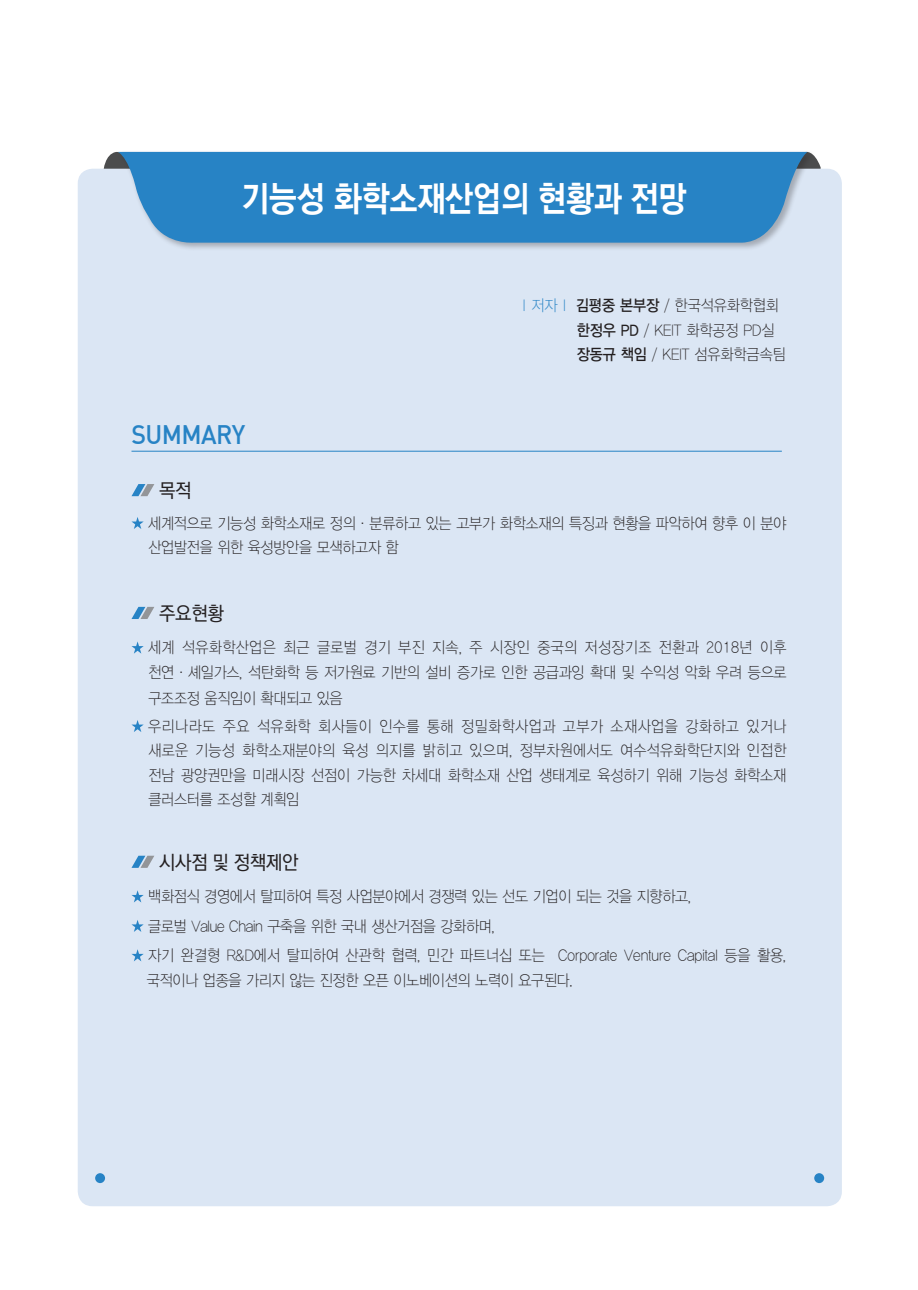
<style>
.page{position:relative;width:918px;height:1290px;background:#fff}
.page>*{position:absolute;margin:0;border:0;box-sizing:border-box;transform-origin:0 0}
.t1{font:35px "YGO550";letter-spacing:-.015em;color:#fff;scale:.9 1}
.t2{font:26.25px "Dinmed";letter-spacing:-.025em;color:#2783c5;scale:.95 1}
.t3{font:19.25px "YGO530";letter-spacing:-.02em;color:#231f20;scale:.95 1}
.t4{font:15.75px/24.5px "YDIYGO310";letter-spacing:-.005em;color:#231f20;scale:.9 1}
.t5{font:15.75px/24.5px "YDIYGO310";letter-spacing:.03em;color:#231f20;scale:.9 1}
.t6{font:15.75px/27.7px "YDIYGO310";letter-spacing:.035em;color:#231f20;scale:.9 1}
.s1{color:#2783c5}
.s2{font-family:"YDIYGO330"}
</style>
<div class="page">
<svg style="left:103px;top:152px;width:13px;height:17px"></svg>
<svg style="left:814px;top:155px;width:6px;height:14px"></svg>
<div style="left:78px;top:169px;width:764px;height:1037px;background:#dbe6f4;border-radius:15px"></div>
<div style="left:95px;top:1173px;width:10px;height:10px;background:#2783c5;border-radius:50%"></div>
<div style="left:814px;top:1173px;width:10px;height:10px;background:#2783c5;border-radius:50%"></div>
<div style="left:116px;top:150px;width:698px;height:101px;background:#231f20;opacity:.3"></div>
<svg style="left:118px;top:152px;width:689px;height:93px;background:#3589c7"></svg>
<hr style="left:131px;top:451px;width:651px;height:1px;background:#2783c5">
<svg style="left:131px;top:484px;width:23px;height:12px"></svg>
<svg style="left:131px;top:517px;width:13px;height:12px"></svg>
<svg style="left:131px;top:607px;width:23px;height:12px"></svg>
<svg style="left:131px;top:641px;width:13px;height:13px"></svg>
<svg style="left:131px;top:720px;width:13px;height:12px"></svg>
<svg style="left:131px;top:856px;width:23px;height:12px"></svg>
<svg style="left:131px;top:890px;width:13px;height:12px"></svg>
<svg style="left:131px;top:920px;width:13px;height:12px"></svg>
<svg style="left:132px;top:949px;width:12px;height:12px"></svg>
<h1 class="t1" style="left:241px;top:180px;width:497px">기능성 화학소재산업의 현황과 전망</h1>
<p class="t4" style="left:577px;top:294px;width:234px;text-indent:-60px"><span class="s1">ｌ저자ｌ</span> <span class="s2">김평중 본부장</span> / 한국석유화학협회 <span class="s2">한정우 PD</span> / KEIT 화학공정 PD실 <span class="s2">장동규 책임</span> / KEIT 섬유화학금속팀</p>
<h2 class="t2" style="left:131px;top:418px;width:121px">SUMMARY</h2>
<p class="t3" style="left:159px;top:481px;width:36px">목적</p>
<p class="t4" style="left:148px;top:511px;width:711px">세계적으로 기능성 화학소재로 정의·분류하고 있는 고부가 화학소재의 특징과 현황을 파악하여 향후 이 분야 산업발전을 위한 육성방안을 모색하고자 함</p>
<p class="t3" style="left:159px;top:603px;width:70px">주요현황</p>
<p class="t5" style="left:148px;top:635px;width:711px">세계 석유화학산업은 최근 글로벌 경기 부진 지속, 주 시장인 중국의 저성장기조 전환과 2018년 이후 천연·셰일가스, 석탄화학 등 저가원료 기반의 설비 증가로 인한 공급과잉 확대 및 수익성 악화 우려 등으로</p>
<p class="t6" style="left:148px;top:685px;width:711px">구조조정 움직임이 확대되고 있음<br>우리나라도 주요 석유화학 회사들이 인수를 통해 정밀화학사업과 고부가 소재사업을 강화하고 있거나</p>
<p class="t4" style="left:148px;top:738px;width:710px;text-align:justify">새로운 기능성 화학소재분야의 육성 의지를 밝히고 있으며, 정부차원에서도 여수석유화학단지와 인접한 전남 광양권만을 미래시장 선점이 가능한 차세대 화학소재 산업 생태계로 육성하기 위해 기능성 화학소재 클러스터를 조성할 계획임</p>
<p class="t3" style="left:159px;top:852px;width:148px">시사점 및 정책제안</p>
<p class="t4" style="left:148px;top:882px;width:710px;line-height:29.4px">백화점식 경영에서 탈피하여 특정 사업분야에서 경쟁력 있는 선도 기업이 되는 것을 지향하고,<br>글로벌 Value Chain 구축을 위한 국내 생산거점을 강화하며,<br>자기 완결형 R&amp;D에서 탈피하여 산관학 협력, 민간 파트너십 또는 Corporate Venture Capital 등을 활용,</p>
<p class="t4" style="left:147px;top:968px;width:475px">국적이나 업종을 가리지 않는 진정한 오픈 이노베이션의 노력이 요구된다.</p>
</div>
